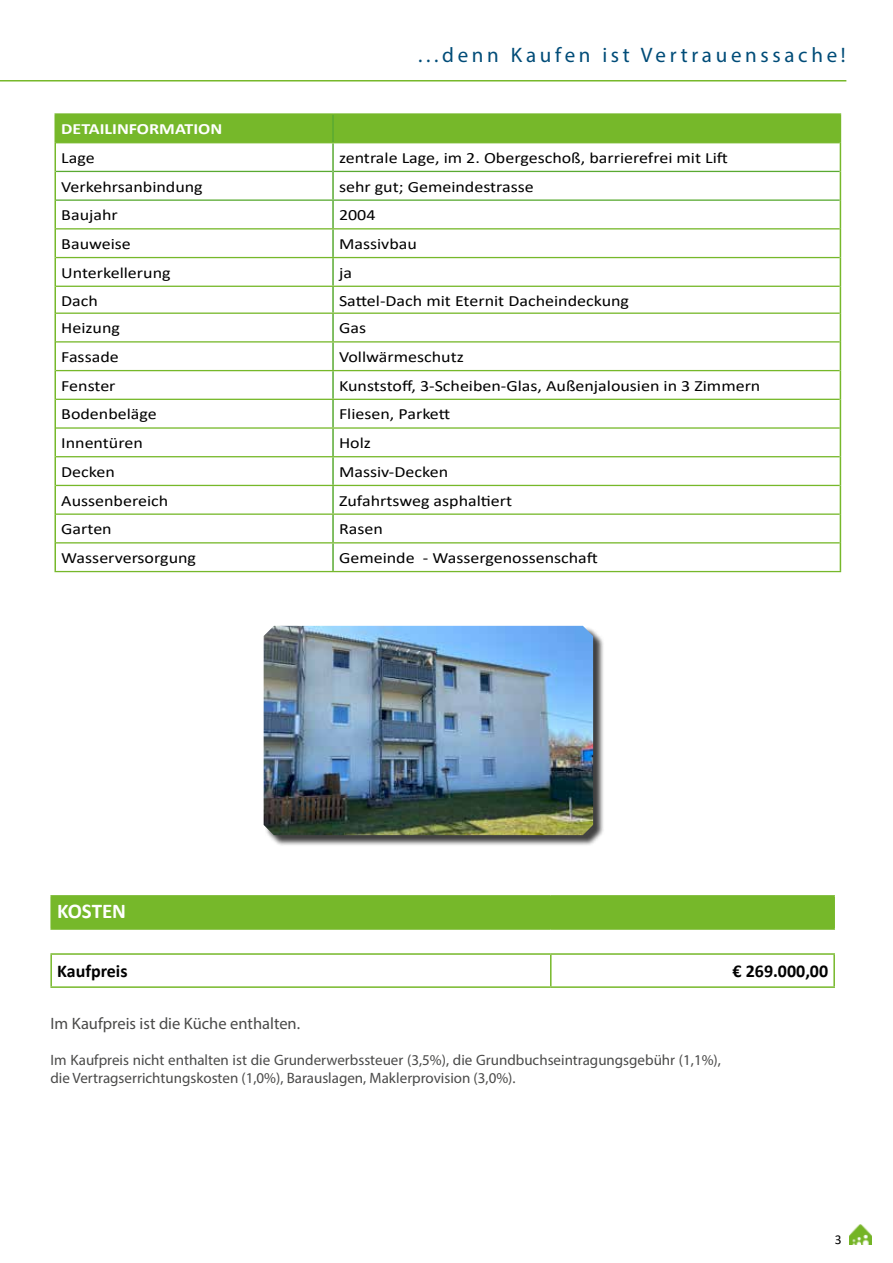
<style>
.page{position:relative;width:893px;height:1263px;background:#fff}
.page>*{position:absolute;margin:0;border:0;box-sizing:border-box;transform-origin:0 0}
.t1{font:21px "Myriad Pro";letter-spacing:.175em;color:#004c78}
.t2{font:700 21px "Calibri";color:#fff}
.t3{font:700 18px "Calibri";color:#000}
.t4{font:16.5px "Myriad Pro";color:#4a4a49}
.t5{font:15.6px "Calibri";color:#000;scale:1.15 1}
.t6{font:700 15.6px "Calibri";color:#fff;scale:1.15 1}
.t7{font:15px/18px "Myriad Pro";color:#4a4a49}
.t8{font:13.5px "Calibri";color:#000}
</style>
<div class="page">
<hr style="left:0;top:80px;width:846px;height:2px;background:#76b82a">
<img style="left:849px;top:1224px;width:23px;height:21px">
<hr style="left:54px;top:113px;width:279px;height:2px;background:#76b82a">
<hr style="left:333px;top:113px;width:508px;height:2px;background:#76b82a">
<hr style="left:54px;top:115px;width:2px;height:28px;background:#76b82a">
<hr style="left:54px;top:571px;width:279px;height:1px;background:#76b82a">
<hr style="left:333px;top:571px;width:508px;height:1px;background:#76b82a">
<hr style="left:54px;top:143px;width:2px;height:28px;background:#76b82a">
<hr style="left:54px;top:171px;width:2px;height:29px;background:#76b82a">
<hr style="left:54px;top:200px;width:2px;height:29px;background:#76b82a">
<hr style="left:54px;top:229px;width:2px;height:29px;background:#76b82a">
<hr style="left:54px;top:258px;width:2px;height:28px;background:#76b82a">
<hr style="left:54px;top:286px;width:2px;height:27px;background:#76b82a">
<hr style="left:54px;top:313px;width:2px;height:29px;background:#76b82a">
<hr style="left:54px;top:342px;width:2px;height:29px;background:#76b82a">
<hr style="left:54px;top:371px;width:2px;height:28px;background:#76b82a">
<hr style="left:54px;top:399px;width:2px;height:29px;background:#76b82a">
<hr style="left:54px;top:428px;width:2px;height:29px;background:#76b82a">
<hr style="left:54px;top:457px;width:2px;height:28px;background:#76b82a">
<hr style="left:54px;top:485px;width:2px;height:29px;background:#76b82a">
<hr style="left:54px;top:514px;width:2px;height:29px;background:#76b82a">
<hr style="left:54px;top:543px;width:2px;height:28px;background:#76b82a">
<svg style="left:55px;top:114px;width:786px;height:457px"></svg>
<div style="left:52px;top:897px;width:781px;height:31px;background:#76b82a"></div>
<hr style="left:550px;top:897px;width:2px;height:31px;background:#76b82a">
<hr style="left:50px;top:895px;width:501px;height:2px;background:#76b82a">
<hr style="left:50px;top:897px;width:2px;height:31px;background:#76b82a">
<hr style="left:551px;top:895px;width:284px;height:2px;background:#76b82a">
<hr style="left:833px;top:897px;width:2px;height:31px;background:#76b82a">
<hr style="left:50px;top:928px;width:501px;height:2px;background:#76b82a">
<hr style="left:551px;top:928px;width:284px;height:2px;background:#76b82a">
<hr style="left:50px;top:953px;width:501px;height:2px;background:#76b82a">
<hr style="left:50px;top:955px;width:2px;height:31px;background:#76b82a">
<hr style="left:551px;top:953px;width:284px;height:2px;background:#76b82a">
<hr style="left:833px;top:955px;width:2px;height:31px;background:#76b82a">
<hr style="left:50px;top:986px;width:501px;height:2px;background:#76b82a">
<hr style="left:551px;top:986px;width:284px;height:2px;background:#76b82a">
<hr style="left:550px;top:955px;width:2px;height:31px;background:#76b82a">
<div style="left:265px;top:627px;width:340px;height:219px;background:#000;opacity:.75"></div>
<img style="left:264px;top:626px;width:329px;height:209px">
<h1 class="t1" style="left:418px;top:42px;width:429px">...denn Kaufen ist Vertrauenssache!</h1>
<p class="t6" style="left:61px;top:118px;width:142px">DETAILINFORMATION</p>
<p class="t5" style="left:61px;top:147px;width:31px">Lage</p>
<p class="t5" style="left:339px;top:147px;width:340px">zentrale Lage, im 2. Obergeschoß, barrierefrei mit Lift</p>
<p class="t5" style="left:61px;top:176px;width:125px">Verkehrsanbindung</p>
<p class="t5" style="left:339px;top:176px;width:171px">sehr gut; Gemeindestrasse</p>
<p class="t5" style="left:61px;top:204px;width:51px">Baujahr</p>
<p class="t5" style="left:339px;top:204px;width:33px">2004</p>
<p class="t5" style="left:61px;top:233px;width:62px">Bauweise</p>
<p class="t5" style="left:339px;top:233px;width:69px">Massivbau</p>
<p class="t5" style="left:61px;top:262px;width:97px">Unterkellerung</p>
<p class="t5" style="left:339px;top:262px;width:13px">ja</p>
<p class="t5" style="left:61px;top:290px;width:33px">Dach</p>
<p class="t5" style="left:339px;top:290px;width:254px">Sattel-Dach mit Eternit Dacheindeckung</p>
<p class="t5" style="left:61px;top:317px;width:53px">Heizung</p>
<p class="t5" style="left:339px;top:317px;width:25px">Gas</p>
<p class="t5" style="left:61px;top:346px;width:52px">Fassade</p>
<p class="t5" style="left:339px;top:346px;width:110px">Vollwärmeschutz</p>
<p class="t5" style="left:61px;top:375px;width:49px">Fenster</p>
<p class="t5" style="left:339px;top:375px;width:368px">Kunststoff, 3-Scheiben-Glas, Außenjalousien in 3 Zimmern</p>
<p class="t5" style="left:61px;top:403px;width:85px">Bodenbeläge</p>
<p class="t5" style="left:339px;top:403px;width:98px">Fliesen, Parkett</p>
<p class="t5" style="left:61px;top:432px;width:72px">Innentüren</p>
<p class="t5" style="left:339px;top:432px;width:29px">Holz</p>
<p class="t5" style="left:61px;top:461px;width:48px">Decken</p>
<p class="t5" style="left:339px;top:461px;width:96px">Massiv-Decken</p>
<p class="t5" style="left:61px;top:490px;width:95px">Aussenbereich</p>
<p class="t5" style="left:339px;top:490px;width:152px">Zufahrtsweg asphaltiert</p>
<p class="t5" style="left:61px;top:518px;width:45px">Garten</p>
<p class="t5" style="left:339px;top:518px;width:40px">Rasen</p>
<p class="t5" style="left:61px;top:547px;width:119px">Wasserversorgung</p>
<p class="t5" style="left:339px;top:547px;width:227px">Gemeinde - Wassergenossenschaft</p>
<h1 class="t2" style="left:57px;top:896px;width:70px">KOSTEN</h1>
<p class="t3" style="left:57px;top:959px;width:72px">Kaufpreis</p>
<p class="t3" style="left:733px;top:959px;width:97px">€ 269.000,00</p>
<p class="t4" style="left:50px;top:1013px;width:251px">Im Kaufpreis ist die Küche enthalten.</p>
<p class="t7" style="left:50px;top:1050px;width:672px">Im Kaufpreis nicht enthalten ist die Grunderwerbssteuer (3,5%), die Grundbuchseintragungsgebühr (1,1%), die Vertragserrichtungskosten (1,0%), Barauslagen, Maklerprovision (3,0%).</p>
<p class="t8" style="left:835px;top:1230px;width:8px">3</p>
</div>
